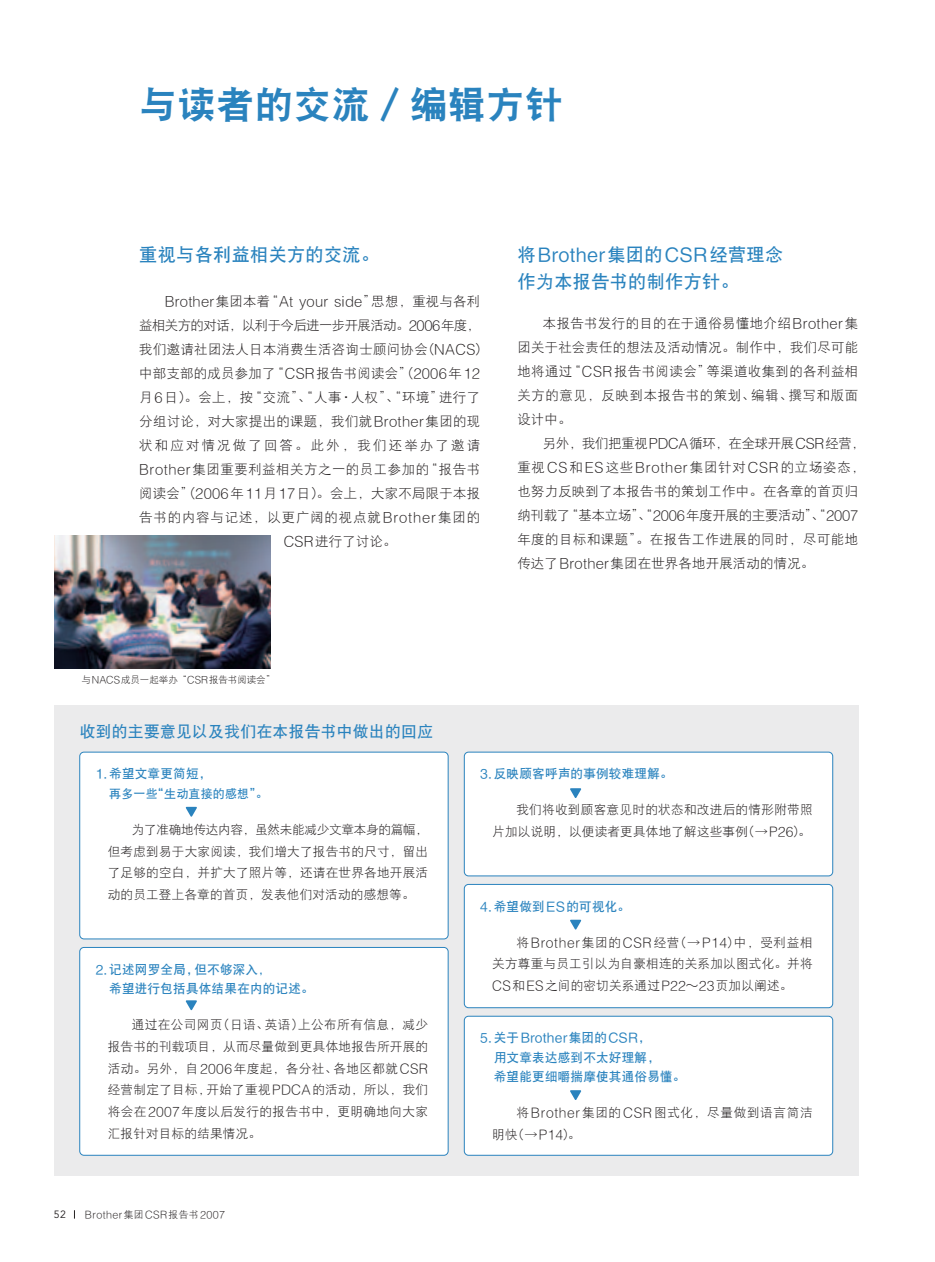
<style>
.page{position:relative;width:935px;height:1262px;background:#fff}
.page>*{position:absolute;margin:0;border:0;box-sizing:border-box;transform-origin:0 0}
.t1{font:37.8px "DFP Hei W9 G Bpc EUC H";letter-spacing:.02em;color:#2a83be}
.t2{font:18.15px/26.2px "DFP Hei W7 G Bpc EUC H";letter-spacing:.02em;color:#2a83be}
.t3{font:15.75px "DFP Hei W7 G Bpc EUC H";letter-spacing:.02em;color:#2a83be}
.t4{font:13.35px "DFP Hei W3 G Bpc EUC H";letter-spacing:.025em;color:#231f20}
.t5{font:13.35px "DFP Hei W3 G Bpc EUC H";letter-spacing:-.015em;color:#231f20}
.t6{font:13.35px "Hei Light Alphabet";letter-spacing:.015em;color:#231f20}
.t7{font:13.35px "DFP Hei W3 G Bpc EUC H";letter-spacing:.055em;color:#231f20}
.t8{font:13.35px "DFP Hei W3 G Bpc EUC H";letter-spacing:-.04em;color:#231f20}
.t9{font:13.35px "DFP Hei W3 G Bpc EUC H";letter-spacing:.065em;color:#231f20}
.t10{font:13.35px "DFP Hei W3 G Bpc EUC H";letter-spacing:-.025em;color:#231f20}
.t11{font:13.35px "DFP Hei W3 G Bpc EUC H";letter-spacing:.05em;color:#231f20}
.t12{font:13.35px "DFP Hei W3 G Bpc EUC H";letter-spacing:.165em;color:#231f20}
.t13{font:12.6px/21.8px "DFP Hei W3 G Bpc EUC H";letter-spacing:.015em;color:#231f20;text-align:justify}
.t14{font:12.6px/19.5px "DFP Hei W7 G Bpc EUC H";letter-spacing:.015em;color:#2a83be}
.t15{font:12.6px/21.8px "DFP Hei W3 G Bpc EUC H";letter-spacing:.055em;color:#231f20}
.t16{font:12px "DFP Hei W7 G Bpc EUC H";letter-spacing:.015em;color:#2a83be}
.t17{font:10.5px "Avenir";color:#231f20}
.t18{font:9.75px "Hei Light Alphabet";letter-spacing:.04em;color:#231f20}
.t19{font:9.45px "DFP Hei W3 G Bpc EUC H";color:#231f20}
.s1{font-family:"Hei Bold Alphabet"}
.s2{font-family:"Hei Light Alphabet"}
.s3{font-family:"DFP Hei W3 G Bpc EUC H"}
.s4{font-family:"DFPG Hei Lt MP BF"}
</style>
<div class="page">
<div style="left:54px;top:705px;width:804px;height:471px;background:#ebebec"></div>
<img style="left:54px;top:535px;width:216px;height:133px">
<div style="left:80px;top:752px;width:368px;height:187px;background:#fff;border:1px solid #2a83be;border-radius:4px"></div>
<div style="left:80px;top:947px;width:368px;height:208px;background:#fff;border:1px solid #2a83be;border-radius:4px"></div>
<div style="left:464px;top:752px;width:368px;height:124px;background:#fff;border:1px solid #2a83be;border-radius:4px"></div>
<div style="left:464px;top:884px;width:368px;height:124px;background:#fff;border:1px solid #2a83be;border-radius:4px"></div>
<div style="left:464px;top:1016px;width:368px;height:139px;background:#fff;border:1px solid #2a83be;border-radius:4px"></div>
<svg style="left:185px;top:807px;width:12px;height:10px"></svg>
<svg style="left:185px;top:1000px;width:12px;height:10px"></svg>
<svg style="left:570px;top:788px;width:11px;height:10px"></svg>
<svg style="left:570px;top:919px;width:11px;height:10px"></svg>
<svg style="left:570px;top:1090px;width:11px;height:10px"></svg>
<p class="t1" style="left:139px;top:85px;width:425px">与读者的交流／编辑方针</p>
<p class="t2" style="left:139px;top:242px;width:241px">重视与各利益相关方的交流。</p>
<p class="t2" style="left:517px;top:242px;width:267px">将<span class="s1">Brother</span>集团的<span class="s1">CSR</span>经营理念作为本报告书的制作方针。</p>
<p class="t4" style="left:543px;top:317px;width:317px">本报告书发行的目的在于通俗易懂地介绍<span class="s2">Brother</span>集</p>
<p class="t4" style="left:517px;top:341px;width:342px">团关于社会责任的想法及活动情况。制作中，我们尽可能</p>
<p class="t4" style="left:517px;top:365px;width:342px">地将通过“<span class="s2">CSR</span>报告书阅读会”等渠道收集到的各利益相</p>
<p class="t11" style="left:517px;top:389px;width:342px">关方的意见，反映到本报告书的策划、编辑、撰写和版面</p>
<p class="t4" style="left:517px;top:413px;width:56px">设计中。</p>
<p class="t10" style="left:543px;top:437px;width:323px">另外，我们把重视<span class="s2">PDCA</span>循环，在全球开展<span class="s2">CSR</span>经营，</p>
<p class="t7" style="left:517px;top:461px;width:349px">重视<span class="s2">CS</span>和<span class="s2">ES</span>这些<span class="s2">Brother</span>集团针对<span class="s2">CSR</span>的立场姿态，</p>
<p class="t4" style="left:517px;top:485px;width:342px">也努力反映到了本报告书的策划工作中。在各章的首页归</p>
<p class="t5" style="left:517px;top:509px;width:342px">纳刊载了“基本立场”、“<span class="s2">2006</span>年度开展的主要活动”、“<span class="s2">2007</span></p>
<p class="t4" style="left:517px;top:533px;width:342px">年度的目标和课题”。在报告工作进展的同时，尽可能地</p>
<p class="t4" style="left:517px;top:557px;width:298px">传达了<span class="s2">Brother</span>集团在世界各地开展活动的情况。</p>
<p class="t6" style="left:165px;top:297px;width:317px">Brother<span class="s3">集团本着“</span>At your side<span class="s3">”思想，重视与各利</span></p>
<p class="t8" style="left:139px;top:319px;width:342px">益相关方的对话，以利于今后进一步开展活动。<span class="s2">2006</span>年度，</p>
<p class="t4" style="left:139px;top:343px;width:342px">我们邀请社团法人日本消费生活咨询士顾问协会<span class="s4">(</span><span class="s2">NACS</span><span class="s4">)</span></p>
<p class="t4" style="left:139px;top:367px;width:342px">中部支部的成员参加了“<span class="s2">CSR</span>报告书阅读会”<span class="s4">(</span><span class="s2">2006</span>年<span class="s2">12</span></p>
<p class="t4" style="left:139px;top:391px;width:342px">月<span class="s2">6</span>日<span class="s4">)</span>。会上，按“交流”、“人事·人权”、“环境”进行了</p>
<p class="t4" style="left:139px;top:415px;width:342px">分组讨论，对大家提出的课题，我们就<span class="s2">Brother</span>集团的现</p>
<p class="t12" style="left:139px;top:439px;width:342px">状和应对情况做了回答。此外，我们还举办了邀请</p>
<p class="t4" style="left:139px;top:463px;width:342px"><span class="s2">Brother</span>集团重要利益相关方之一的员工参加的“报告书</p>
<p class="t4" style="left:139px;top:487px;width:342px">阅读会”<span class="s4">(</span><span class="s2">2006</span>年<span class="s2">11</span>月<span class="s2">17</span>日<span class="s4">)</span>。会上，大家不局限于本报</p>
<p class="t9" style="left:139px;top:511px;width:342px">告书的内容与记述，以更广阔的视点就<span class="s2">Brother</span>集团的</p>
<p class="t4" style="left:284px;top:535px;width:114px"><span class="s2">CSR</span>进行了讨论。</p>
<p class="t19" style="left:81px;top:674px;width:195px">与<span class="s2">NACS</span>成员一起举办“<span class="s2">CSR</span>报告书阅读会”</p>
<p class="t3" style="left:80px;top:723px;width:355px">收到的主要意见以及我们在本报告书中做出的回应</p>
<p class="t14" style="left:96px;top:764px;width:117px"><span class="s1">1.</span>希望文章更简短，</p>
<p class="t16" style="left:109px;top:787px;width:160px">再多一些“生动直接的感想”。</p>
<p class="t13" style="left:108px;top:818px;width:322px;text-indent:24px">为了准确地传达内容，虽然未能减少文章本身的篇幅，但考虑到易于大家阅读，我们增大了报告书的尺寸，留出了足够的空白，并扩大了照片等，还请在世界各地开展活动的员工登上各章的首页，发表他们对活动的感想等。</p>
<p class="t14" style="left:109px;top:959px;width:206px;text-indent:-13px"><span class="s1">2.</span>记述网罗全局，但不够深入,<br>希望进行包括具体结果在内的记述。</p>
<p class="t13" style="left:108px;top:1013px;width:322px;text-indent:24px">通过在公司网页<span class="s4">(</span>日语、英语<span class="s4">)</span>上公布所有信息，减少报告书的刊载项目，从而尽量做到更具体地报告所开展的活动。另外，自<span class="s2">2006</span>年度起，各分社、各地区都就<span class="s2">CSR</span>经营制定了目标，开始了重视<span class="s2">PDCA</span>的活动，所以，我们将会在<span class="s2">2007</span>年度以后发行的报告书中，更明确地向大家汇报针对目标的结果情况。</p>
<p class="t17" style="left:54px;top:1210px;width:14px">52</p>
<p class="t18" style="left:85px;top:1211px;width:142px">Brother<span class="s3">集团</span>CSR<span class="s3">报告书</span>2007</p>
<p class="t14" style="left:480px;top:764px;width:194px"><span class="s1">3.</span>反映顾客呼声的事例较难理解。</p>
<p class="t13" style="left:492px;top:799px;width:322px;text-align:right">我们将收到顾客意见时的状态和改进后的情形附带照<br>片加以说明，以便读者更具体地了解这些事例<span class="s4">(</span>→<span class="s2">P26</span><span class="s4">)</span>。</p>
<p class="t14" style="left:480px;top:896px;width:151px"><span class="s1">4.</span>希望做到<span class="s1">ES</span>的可视化。</p>
<p class="t13" style="left:492px;top:931px;width:322px;text-indent:24px">将<span class="s2">Brother</span>集团的<span class="s2">CSR</span>经营<span class="s4">(</span>→<span class="s2">P14</span><span class="s4">)</span>中，受利益相关方尊重与员工引以为自豪相连的关系加以图式化。并将<span class="s2">CS</span>和<span class="s2">ES</span>之间的密切关系通过<span class="s2">P22</span>〜<span class="s2">23</span>页加以阐述。</p>
<p class="t14" style="left:494px;top:1028px;width:193px;text-indent:-13px"><span class="s1">5.</span>关于<span class="s1">Brother</span>集团的<span class="s1">CSR</span>，<br>用文章表达感到不太好理解，<br>希望能更细嚼揣摩使其通俗易懂。</p>
<p class="t15" style="left:492px;top:1102px;width:322px;text-indent:24px">将<span class="s2">Brother</span>集团的<span class="s2">CSR</span>图式化，尽量做到语言简洁明快<span class="s4">(</span>→<span class="s2">P14</span><span class="s4">)</span>。</p>
</div>
